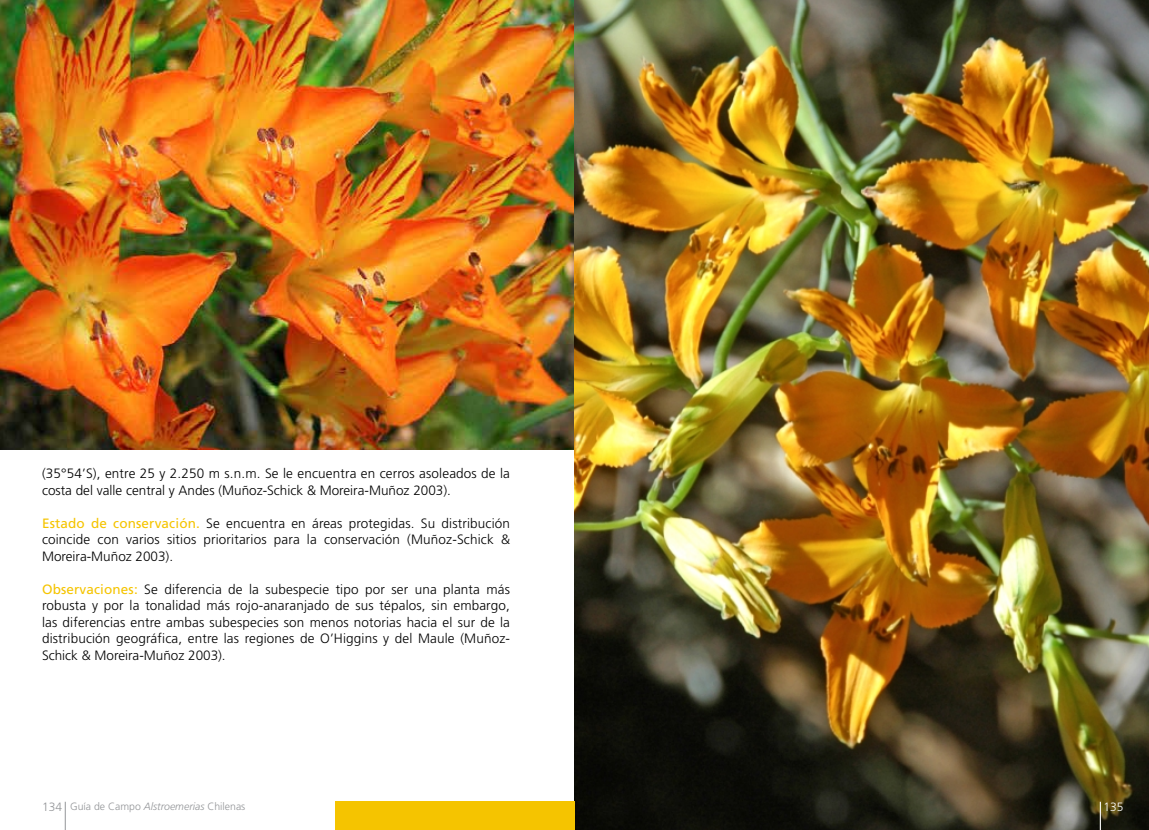
<style>
.page{position:relative;width:1149px;height:830px;background:#fff}
.page>*{position:absolute;margin:0;border:0;box-sizing:border-box;transform-origin:0 0}
.t1{font:300 13.5px/16.5px "Frutiger LT Std";letter-spacing:.01em;color:#000;text-align:justify}
.t2{font:300 12px "Frutiger LT Std";color:#fff}
.t3{font:300 10.5px "Frutiger LT Std";color:#939598}
.s1{font-weight:400;color:#f5c400}
.s2{font-size:12px}
.s3{font-style:italic}
</style>
<div class="page">
<svg style="left:65px;top:801px;width:1px;height:28px"></svg>
<img style="left:574px;top:0;width:574px;height:829px">
<img style="left:0;top:0;width:573px;height:449px">
<div style="left:335px;top:801px;width:239px;height:28px;background:#f5c400"></div>
<svg style="left:1099px;top:801px;width:1px;height:28px"></svg>
<p class="t1" style="left:42px;top:465px;width:469px">(35°54’S), entre 25 y 2.250 m s.n.m. Se le encuentra en cerros asoleados de la costa del valle central y Andes (Muñoz-Schick &amp; Moreira-Muñoz 2003).</p>
<p class="t1" style="left:42px;top:515px;width:469px"><span class="s1">Estado de conservación.</span> Se encuentra en áreas protegidas. Su distribución coincide con varios sitios prioritarios para la conservación (Muñoz-Schick &amp; Moreira-Muñoz 2003).</p>
<p class="t1" style="left:42px;top:581px;width:469px"><span class="s1">Observaciones:</span> Se diferencia de la subespecie tipo por ser una planta más robusta y por la tonalidad más rojo-anaranjado de sus tépalos, sin embargo, las diferencias entre ambas subespecies son menos notorias hacia el sur de la distribución geográfica, entre las regiones de O’Higgins y del Maule (Muñoz-Schick &amp; Moreira-Muñoz 2003).</p>
<p class="t3" style="left:42px;top:799px;width:205px"><span class="s2">134</span> Guía de Campo <span class="s3">Alstroemerias</span> Chilenas</p>
<p class="t2" style="left:1103px;top:799px;width:22px">135</p>
</div>
